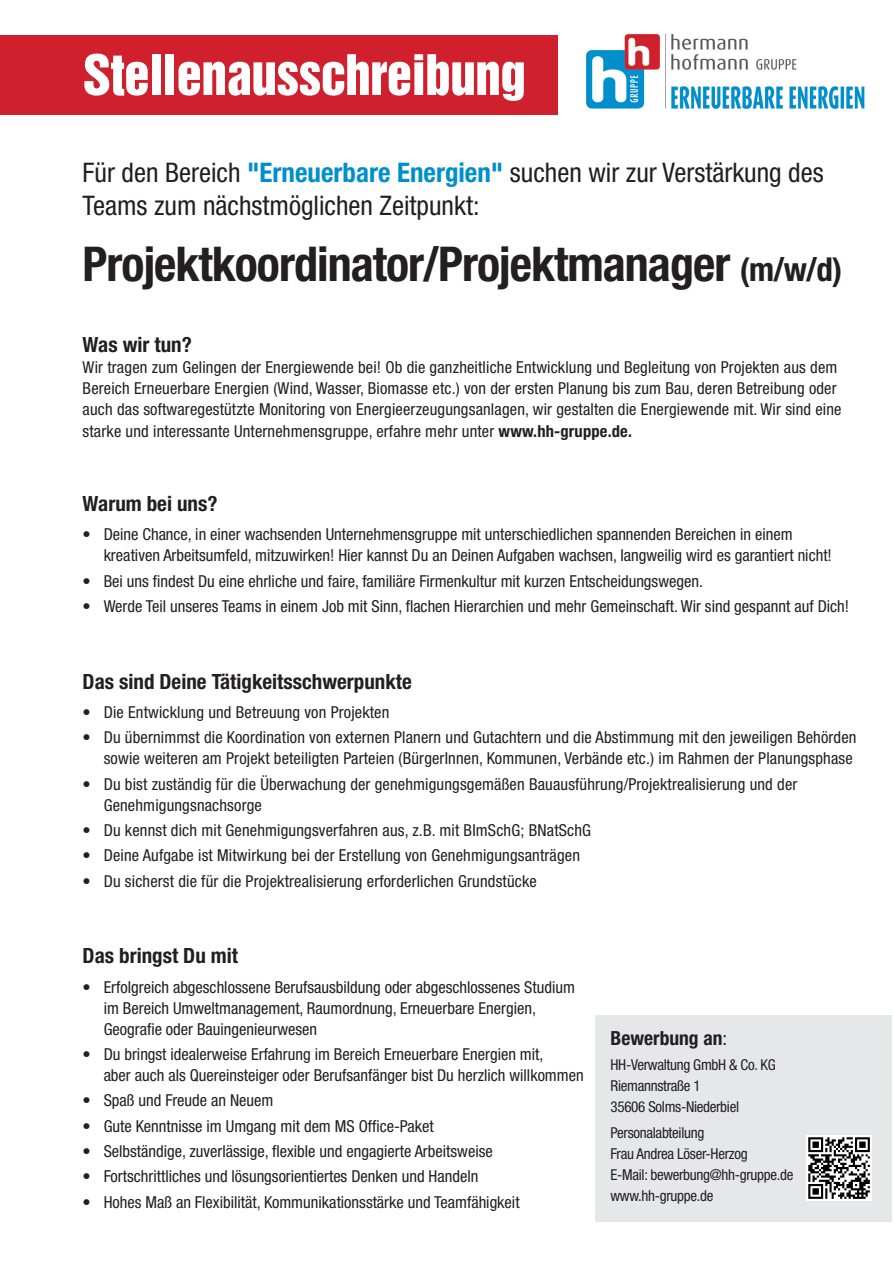
<style>
.page{position:relative;width:893px;height:1263px;background:#fff}
.page>*{position:absolute;margin:0;border:0;box-sizing:border-box;transform-origin:0 0}
.t1{font:51px "Helvetica Inserat LT Std";letter-spacing:-.01em;color:#fff}
.t2{font:700 condensed 48px "Helvetica Neue LT Pro";letter-spacing:-.02em;color:#231f20}
.t3{font:condensed 27px/33px "Helvetica Neue LT Pro";color:#231f20}
.t4{font:700 condensed 21px "Helvetica Neue LT Pro";color:#231f20}
.t5{font:700 condensed 19.5px "Helvetica Neue LT Pro";color:#231f20}
.t6{font:condensed 16.5px/21px "Helvetica Neue LT Pro";letter-spacing:.01em;color:#231f20}
.t7{font:condensed 15px/21px "Helvetica Neue LT Pro";letter-spacing:-.02em;color:#231f20}
.s1{font-weight:700;color:#008fcd}
.s2{font-size:33px}
.s3{font-weight:700}
.s4{font-weight:400}
</style>
<div class="page">
<div style="left:0;top:35px;width:557px;height:79px;background:#d0202e"></div>
<img style="left:586px;top:34px;width:279px;height:75px">
<div style="left:595px;top:1015px;width:297px;height:206px;background:#e6e7e9"></div>
<div style="left:806px;top:1135px;width:66px;height:66px;background:#fff"></div>
<svg style="left:808px;top:1137px;width:62px;height:62px"></svg>
<p class="t1" style="left:83px;top:44px;width:445px">Stellenausschreibung</p>
<p class="t3" style="left:83px;top:155px;width:743px">Für den Bereich <span class="s1">"Erneuerbare Energien"</span> suchen wir zur Verstärkung des<br>Teams zum nächstmöglichen Zeitpunkt:</p>
<p class="t2" style="left:83px;top:235px;width:761px">Projektkoordinator/Projektmanager <span class="s2">(m/w/d)</span></p>
<p class="t4" style="left:83px;top:332px;width:111px">Was wir tun?</p>
<p class="t6" style="left:83px;top:356px;width:760px">Wir tragen zum Gelingen der Energiewende bei! Ob die ganzheitliche Entwicklung und Begleitung von Projekten aus dem Bereich Erneuerbare Energien (Wind, Wasser, Biomasse etc.) von der ersten Planung bis zum Bau, deren Betreibung oder auch das softwaregestützte Monitoring von Energieerzeugungsanlagen, wir gestalten die Energiewende mit. Wir sind eine starke und interessante Unternehmensgruppe, erfahre mehr unter <span class="s3">www.hh-gruppe.de.</span></p>
<p class="t4" style="left:83px;top:491px;width:136px">Warum bei uns?</p>
<p class="t6" style="left:104px;top:524px;width:730px;text-indent:-21px">• Deine Chance, in einer wachsenden Unternehmensgruppe mit unterschiedlichen spannenden Bereichen in einem kreativen Arbeitsumfeld, mitzuwirken! Hier kannst Du an Deinen Aufgaben wachsen, langweilig wird es garantiert nicht!</p>
<p class="t6" style="left:83px;top:570px;width:622px">• Bei uns findest Du eine ehrliche und faire, familiäre Firmenkultur mit kurzen Entscheidungswegen.</p>
<p class="t6" style="left:83px;top:595px;width:768px">• Werde Teil unseres Teams in einem Job mit Sinn, flachen Hierarchien und mehr Gemeinschaft. Wir sind gespannt auf Dich!</p>
<p class="t4" style="left:83px;top:668px;width:331px">Das sind Deine Tätigkeitsschwerpunkte</p>
<p class="t6" style="left:83px;top:702px;width:308px">• Die Entwicklung und Betreuung von Projekten</p>
<p class="t6" style="left:83px;top:727px;width:775px;text-align:right">• Du übernimmst die Koordination von externen Planern und Gutachtern und die Abstimmung mit den jeweiligen Behörden sowie weiteren am Projekt beteiligten Parteien (BürgerInnen, Kommunen, Verbände etc.) im Rahmen der Planungsphase</p>
<p class="t6" style="left:104px;top:773px;width:695px;text-indent:-21px">• Du bist zuständig für die Überwachung der genehmigungsgemäßen Bauausführung/Projektrealisierung und der<br>Genehmigungsnachsorge</p>
<p class="t6" style="left:83px;top:819px;width:510px">• Du kennst dich mit Genehmigungsverfahren aus, z.B. mit BImSchG; BNatSchG</p>
<p class="t6" style="left:83px;top:845px;width:499px">• Deine Aufgabe ist Mitwirkung bei der Erstellung von Genehmigungsanträgen</p>
<p class="t6" style="left:83px;top:870px;width:456px">• Du sicherst die für die Projektrealisierung erforderlichen Grundstücke</p>
<p class="t4" style="left:83px;top:943px;width:157px">Das bringst Du mit</p>
<p class="t6" style="left:104px;top:976px;width:473px;text-indent:-21px">• Erfolgreich abgeschlossene Berufsausbildung oder abgeschlossenes Studium im Bereich Umweltmanagement, Raumordnung, Erneuerbare Energien,<br>Geografie oder Bauingenieurwesen</p>
<p class="t6" style="left:104px;top:1044px;width:482px;text-indent:-21px">• Du bringst idealerweise Erfahrung im Bereich Erneuerbare Energien mit,<br>aber auch als Quereinsteiger oder Berufsanfänger bist Du herzlich willkommen</p>
<p class="t6" style="left:83px;top:1090px;width:192px">• Spaß und Freude an Neuem</p>
<p class="t6" style="left:83px;top:1115px;width:353px">• Gute Kenntnisse im Umgang mit dem MS Office-Paket</p>
<p class="t6" style="left:83px;top:1140px;width:412px">• Selbständige, zuverlässige, flexible und engagierte Arbeitsweise</p>
<p class="t6" style="left:83px;top:1166px;width:397px">• Fortschrittliches und lösungsorientiertes Denken und Handeln</p>
<p class="t6" style="left:83px;top:1191px;width:438px">• Hohes Maß an Flexibilität, Kommunikationsstärke und Teamfähigkeit</p>
<p class="t5" style="left:611px;top:1026px;width:118px">Bewerbung an<span class="s4">:</span></p>
<p class="t7" style="left:611px;top:1054px;width:167px">HH-Verwaltung GmbH &amp; Co. KG<br>Riemannstraße 1<br>35606 Solms-Niederbiel</p>
<p class="t7" style="left:611px;top:1122px;width:184px">Personalabteilung<br>Frau Andrea Löser-Herzog<br>E-Mail: bewerbung@hh-gruppe.de www.hh-gruppe.de</p>
</div>
